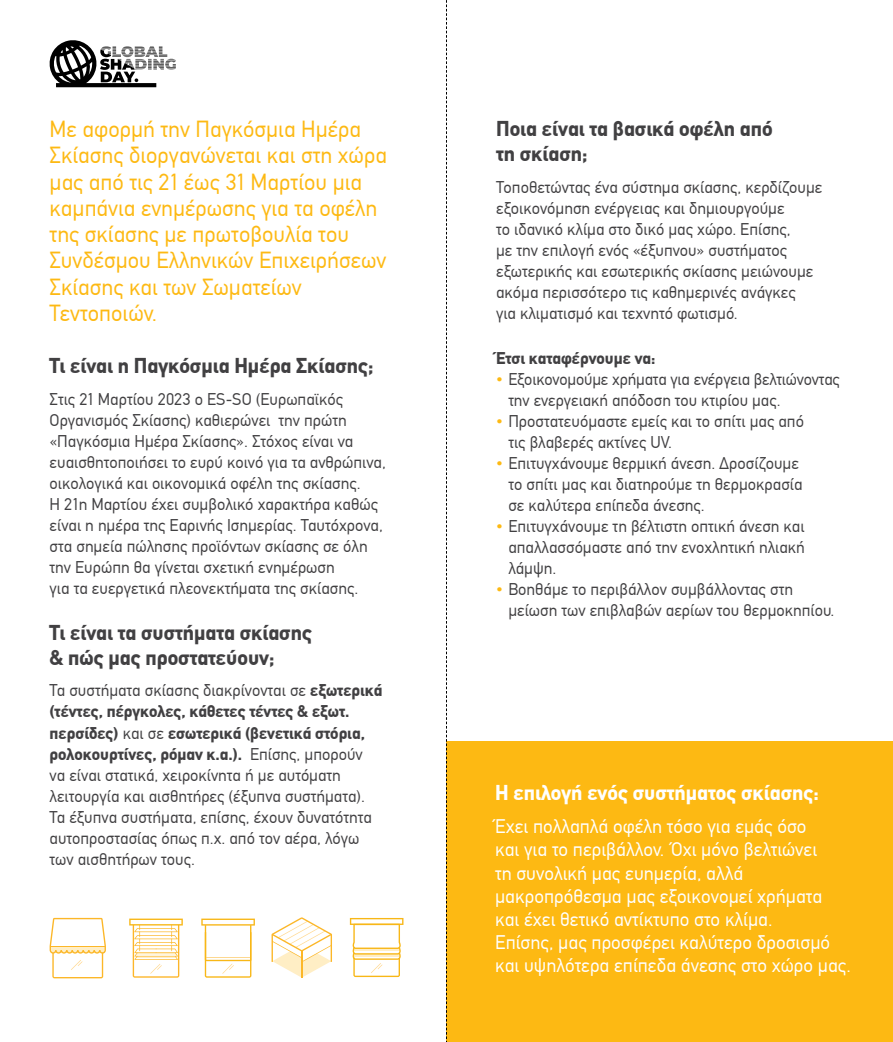
<style>
.page{position:relative;width:893px;height:1042px;background:#fff}
.page>*{position:absolute;margin:0;border:0;box-sizing:border-box;transform-origin:0 0}
.t1{font:22.75px/26.2px "CF Din";color:#fdb913}
.t2{font:700 21px/25.2px "CF Din";color:#414042}
.t3{font:700 21px "CF Din";color:#fff}
.t4{font:19.25px/23.1px "CF Din";color:#fff}
.t5{font:16.62px/21px "CF Din";color:#414042}
.t6{font:700 16.62px "CF Din";color:#414042}
.s1{font-weight:700}
.s2{color:#fdb913}
</style>
<div class="page">
<div style="left:446px;top:742px;width:447px;height:300px;background:#fdb913"></div>
<svg style="left:49px;top:40px;width:127px;height:47px"></svg>
<svg style="left:446px;top:0;width:1px;height:1042px"></svg>
<svg style="left:50px;top:918px;width:56px;height:60px"></svg>
<svg style="left:129px;top:918px;width:54px;height:59px"></svg>
<svg style="left:272px;top:917px;width:60px;height:60px"></svg>
<svg style="left:201px;top:918px;width:54px;height:59px"></svg>
<svg style="left:350px;top:918px;width:53px;height:59px"></svg>
<h1 class="t1" style="left:50px;top:117px;width:339px">Με αφορμή την Παγκόσμια Ημέρα<br>Σκίασης διοργανώνεται και στη χώρα μας από τις 21 έως 31 Μαρτίου μια καμπάνια ενημέρωσης για τα οφέλη της σκίασης με πρωτοβουλία του<br>Συνδέσμου Ελληνικών Επιχειρήσεων<br>Σκίασης και των Σωματείων<br>Τεντοποιών.</h1>
<p class="t2" style="left:50px;top:353px;width:326px">Τι είναι η Παγκόσμια Ημέρα Σκίασης;</p>
<p class="t5" style="left:50px;top:389px;width:338px">Στις 21 Μαρτίου 2023 ο ES-SO (Ευρωπαϊκός Οργανισμός Σκίασης) καθιερώνει την πρώτη «Παγκόσμια Ημέρα Σκίασης». Στόχος είναι να ευαισθητοποιήσει το ευρύ κοινό για τα ανθρώπινα, οικολογικά και οικονομικά οφέλη της σκίασης.<br>Η 21η Μαρτίου έχει συμβολικό χαρακτήρα καθώς είναι η ημέρα της Εαρινής Ισημερίας. Ταυτόχρονα, στα σημεία πώλησης προϊόντων σκίασης σε όλη την Ευρώπη θα γίνεται σχετική ενημέρωση<br>για τα ευεργετικά πλεονεκτήματα της σκίασης.</p>
<p class="t2" style="left:50px;top:620px;width:264px">Τι είναι τα συστήματα σκίασης &amp; πώς μας προστατεύουν;</p>
<p class="t5" style="left:50px;top:681px;width:334px">Τα συστήματα σκίασης διακρίνονται σε <span class="s1">εξωτερικά (τέντες, πέργκολες, κάθετες τέντες &amp; εξωτ. περσίδες)</span> και σε <span class="s1">εσωτερικά (βενετικά στόρια, ρολοκουρτίνες, ρόμαν κ.α.).</span> Επίσης, μπορούν να είναι στατικά, χειροκίνητα ή με αυτόματη λειτουργία και αισθητήρες (έξυπνα συστήματα).<br>Τα έξυπνα συστήματα, επίσης, έχουν δυνατότητα αυτοπροστασίας όπως π.χ. από τον αέρα, λόγω των αισθητήρων τους.</p>
<p class="t2" style="left:496px;top:116px;width:278px">Ποια είναι τα βασικά οφέλη από τη σκίαση;</p>
<p class="t5" style="left:496px;top:177px;width:328px">Τοποθετώντας ένα σύστημα σκίασης, κερδίζουμε εξοικονόμηση ενέργειας και δημιουργούμε<br>το ιδανικό κλίμα στο δικό μας χώρο. Επίσης,<br>με την επιλογή ενός «έξυπνου» συστήματος εξωτερικής και εσωτερικής σκίασης μειώνουμε ακόμα περισσότερο τις καθημερινές ανάγκες<br>για κλιματισμό και τεχνητό φωτισμό.</p>
<p class="t6" style="left:496px;top:349px;width:161px">Έτσι καταφέρνουμε να:</p>
<p class="t5" style="left:508px;top:369px;width:333px;text-indent:-12px"><span class="s2">•</span> Εξοικονομούμε χρήματα για ενέργεια βελτιώνοντας την ενεργειακή απόδοση του κτιρίου μας.</p>
<p class="t5" style="left:508px;top:411px;width:297px;text-indent:-12px"><span class="s2">•</span> Προστατευόμαστε εμείς και το σπίτι μας από τις βλαβερές ακτίνες UV.</p>
<p class="t5" style="left:508px;top:453px;width:296px;text-indent:-12px"><span class="s2">•</span> Επιτυγχάνουμε θερμική άνεση. Δροσίζουμε το σπίτι μας και διατηρούμε τη θερμοκρασία σε καλύτερα επίπεδα άνεσης.</p>
<p class="t5" style="left:508px;top:516px;width:298px;text-align:justify;text-indent:-12px"><span class="s2">•</span> Επιτυγχάνουμε τη βέλτιστη οπτική άνεση και απαλλασσόμαστε από την ενοχλητική ηλιακή λάμψη.</p>
<p class="t5" style="left:508px;top:579px;width:328px;text-indent:-12px"><span class="s2">•</span> Βοηθάμε το περιβάλλον συμβάλλοντας στη μείωση των επιβλαβών αερίων του θερμοκηπίου.</p>
<p class="t3" style="left:495px;top:781px;width:325px">Η επιλογή ενός συστήματος σκίασης:</p>
<p class="t4" style="left:495px;top:815px;width:357px">Έχει πολλαπλά οφέλη τόσο για εμάς όσο<br>και για το περιβάλλον. Όχι μόνο βελτιώνει<br>τη συνολική μας ευημερία, αλλά μακροπρόθεσμα μας εξοικονομεί χρήματα και έχει θετικό αντίκτυπο στο κλίμα.<br>Επίσης, μας προσφέρει καλύτερο δροσισμό και υψηλότερα επίπεδα άνεσης στο χώρο μας.</p>
</div>
